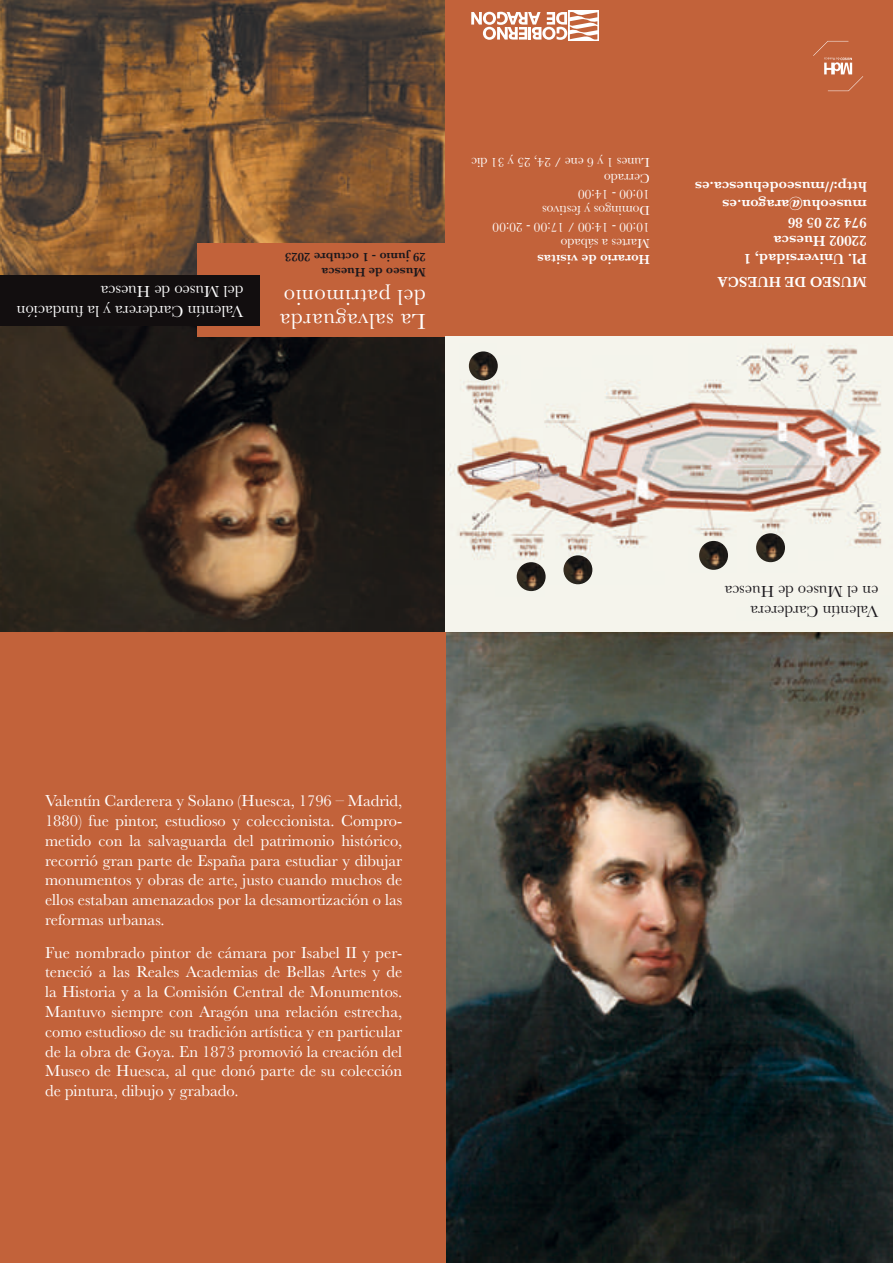
<style>
.page{position:relative;width:893px;height:1263px;background:#fff}
.page>*{position:absolute;margin:0;border:0;box-sizing:border-box;transform-origin:0 0}
.t1{font:22.5px/23.9px "Baskerville";letter-spacing:.03em;color:#fff}
.t2{font:16.5px/19.8px "Baskerville";color:#fff;text-align:justify}
.t3{font:16.5px/19.8px "Baskerville";color:#1a171c}
.t4{font:600 15px/18px "Baskerville";color:#fff}
.t5{font:13.5px/16.2px "Baskerville";color:#fff}
.t6{font:600 13.5px "Baskerville";color:#fff}
.t7{font:600 12.75px/15.3px "Baskerville";color:#1a171c}
</style>
<div class="page">
<div style="left:0;top:631px;width:447px;height:632px;background:#c2623a"></div>
<img style="left:446px;top:337px;width:447px;height:926px">
<img style="left:0;top:0;width:446px;height:275px">
<img style="left:0;top:326px;width:446px;height:305px">
<div style="left:197px;top:243px;width:249px;height:94px;background:#c2623a"></div>
<div style="left:446px;top:0;width:447px;height:337px;background:#c2623a"></div>
<div style="left:0;top:275px;width:260px;height:51px;background:#120e0f"></div>
<svg style="left:813px;top:41px;width:50px;height:50px"></svg>
<svg style="left:568px;top:11px;width:31px;height:30px"></svg>
<svg style="left:471px;top:12px;width:126px;height:28px"></svg>
<img style="left:756px;top:533px;width:29px;height:29px;border-radius:14px">
<img style="left:699px;top:541px;width:29px;height:29px;border-radius:14px">
<img style="left:517px;top:562px;width:29px;height:29px;border-radius:14px">
<img style="left:563px;top:555px;width:29px;height:29px;border-radius:14px">
<img style="left:469px;top:351px;width:29px;height:29px;border-radius:14px">
<p class="t2" style="left:243px;top:321px;width:228px;rotate:-180deg">Valentín Carderera y la fundación del Museo de Huesca</p>
<p class="t7" style="left:426px;top:280px;width:142px;rotate:-180deg">Museo de Huesca<br>29 junio - 1 octubre 2023</p>
<h1 class="t1" style="left:426px;top:333px;width:147px;rotate:-180deg">La salvaguarda del patrimonio</h1>
<p class="t5" style="left:650px;top:251px;width:180px;rotate:-180deg">Martes a sábado<br>10:00 - 14:00 / 17:00 - 20:00<br>Domingos y festivos<br>10:00 - 14:00<br>Cerrado<br>Lunes 1 y 6 ene / 24, 25 y 31 dic</p>
<p class="t6" style="left:650px;top:269px;width:114px;rotate:-180deg">Horario de visitas</p>
<p class="t4" style="left:867px;top:268px;width:173px;rotate:-180deg">Pl. Universidad, 1<br>22002 Huesca<br>974 22 05 86 museohu@aragon.es http://museodehuesca.es</p>
<p class="t4" style="left:867px;top:291px;width:151px;rotate:-180deg">MUSEO DE HUESCA</p>
<p class="t2" style="left:45px;top:791px;width:359px">Valentín Carderera y Solano (Huesca, 1796 – Madrid, 1880) fue pintor, estudioso y coleccionista. Compro&shy;metido con la salvaguarda del patrimonio histórico, recorrió gran parte de España para estudiar y dibujar monumentos y obras de arte, justo cuando muchos de ellos estaban amenazados por la desamortización o las reformas urbanas.</p>
<p class="t2" style="left:45px;top:942px;width:359px">Fue nombrado pintor de cámara por Isabel II y per&shy;teneció a las Reales Academias de Bellas Artes y de la Historia y a la Comisión Central de Monumentos.<br>Mantuvo siempre con Aragón una relación estrecha, como estudioso de su tradición artística y en particular de la obra de Goya. En 1873 promovió la creación del Museo de Huesca, al que donó parte de su colección de pintura, dibujo y grabado.</p>
<p class="t3" style="left:878px;top:621px;width:155px;rotate:-180deg">Valentín Carderera<br>en el Museo de Huesca</p>
</div>
